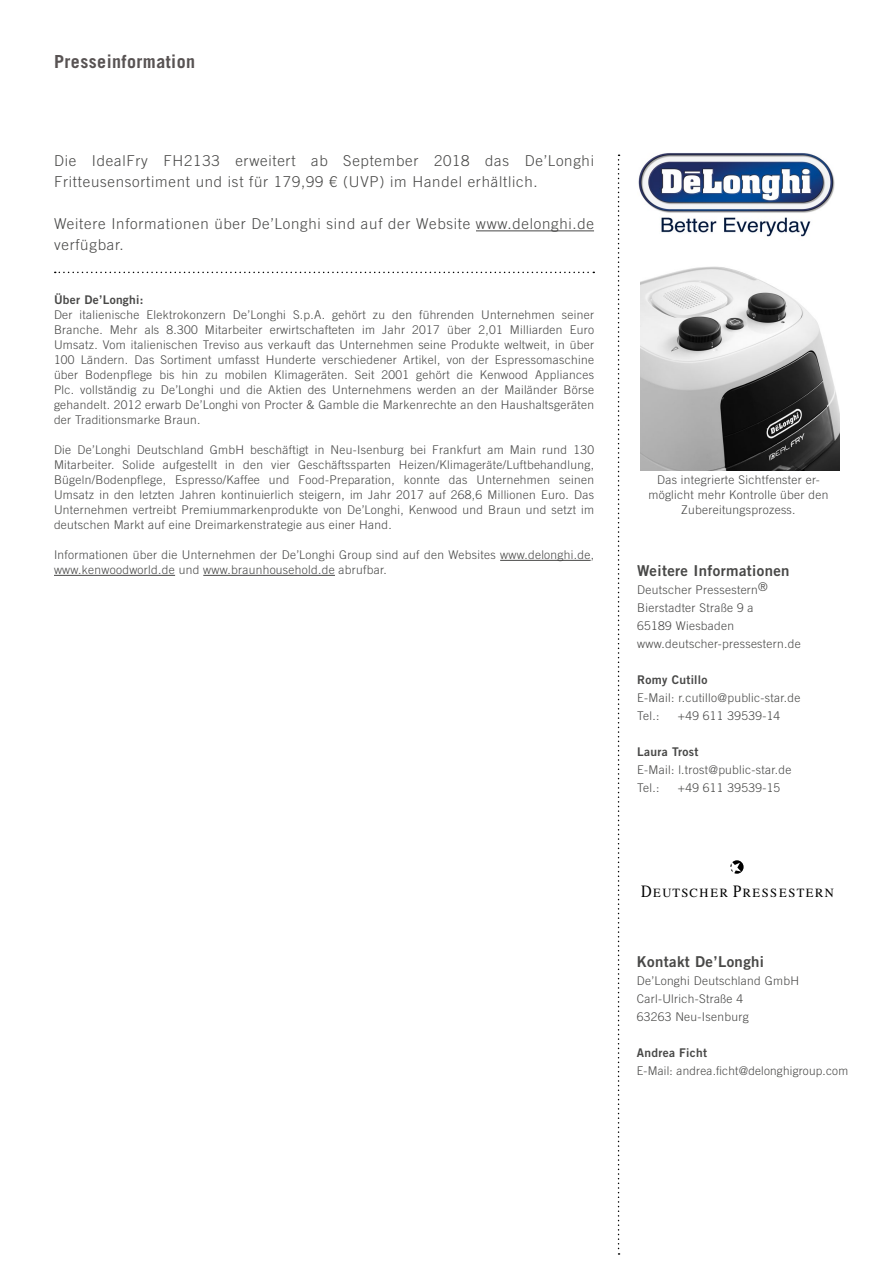
<style>
.page{position:relative;width:893px;height:1263px;background:#fff}
.page>*{position:absolute;margin:0;border:0;box-sizing:border-box;transform-origin:0 0}
.t1{font:700 18px "Trade Gothic LT";letter-spacing:.025em;color:#585353}
.t2{font:300 15px/21px "Trade Gothic LT";letter-spacing:.05em;color:#484847}
.t3{font:15px "Trade Gothic LT Bold Two";letter-spacing:.025em;color:#484847}
.t4{font:12.6px "Times";letter-spacing:.12em;color:#000}
.t5{font:300 12px/15px "Trade Gothic LT";letter-spacing:.025em;color:#484847}
.t6{font:12px "Trade Gothic LT Bold Two";letter-spacing:.025em;color:#484847}
.s1{font-size:17.25px}
</style>
<div class="page">
<svg style="left:618px;top:155px;width:1px;height:1100px"></svg>
<svg style="left:730px;top:860px;width:14px;height:14px"></svg>
<img style="left:638px;top:153px;width:196px;height:84px">
<hr style="left:500px;top:560px;width:91px;height:1px;background:#484847">
<hr style="left:54px;top:575px;width:121px;height:1px;background:#484847">
<hr style="left:203px;top:575px;width:132px;height:1px;background:#484847">
<svg style="left:55px;top:272px;width:539px;height:1px"></svg>
<hr style="left:476px;top:230px;width:118px;height:1px;background:#484847">
<img style="left:640px;top:266px;width:199px;height:204px">
<h1 class="t1" style="left:54px;top:50px;width:143px">Presseinformation</h1>
<p class="t2" style="left:54px;top:150px;width:542px">Die IdealFry FH2133 erweitert ab September 2018 das De’Longhi<br>Fritteusensortiment und ist für 179,99 € (UVP) im Handel erhältlich.</p>
<p class="t2" style="left:54px;top:213px;width:541px">Weitere Informationen über De’Longhi sind auf der Website www.delonghi.de verfügbar.</p>
<p class="t6" style="left:54px;top:292px;width:91px">Über De’Longhi:</p>
<p class="t5" style="left:54px;top:307px;width:542px;text-align:justify">Der italienische Elektrokonzern De’Longhi S.p.A. gehört zu den führenden Unternehmen seiner Branche. Mehr als 8.300 Mitarbeiter erwirtschafteten im Jahr 2017 über 2,01 Milliarden Euro Umsatz. Vom italienischen Treviso aus verkauft das Unternehmen seine Produkte weltweit, in über 100 Ländern. Das Sortiment umfasst Hunderte verschiedener Artikel, von der Espressomaschine über Bodenpflege bis hin zu mobilen Klimageräten. Seit 2001 gehört die Kenwood Appliances Plc. vollständig zu De’Longhi und die Aktien des Unternehmens werden an der Mailänder Börse gehandelt. 2012 erwarb De’Longhi von Procter &amp; Gamble die Markenrechte an den Haushaltsgeräten der Traditionsmarke Braun.</p>
<p class="t5" style="left:54px;top:442px;width:542px;text-align:justify">Die De’Longhi Deutschland GmbH beschäftigt in Neu-Isenburg bei Frankfurt am Main rund 130<br>Mitarbeiter. Solide aufgestellt in den vier Geschäftssparten Heizen/Klimageräte/Luftbehandlung, Bügeln/Bodenpflege, Espresso/Kaffee und Food-Preparation, konnte das Unternehmen seinen Umsatz in den letzten Jahren kontinuierlich steigern, im Jahr 2017 auf 268,6 Millionen Euro. Das Unternehmen vertreibt Premiummarkenprodukte von De’Longhi, Kenwood und Braun und setzt im deutschen Markt auf eine Dreimarkenstrategie aus einer Hand.</p>
<p class="t5" style="left:54px;top:547px;width:542px">Informationen über die Unternehmen der De’Longhi Group sind auf den Websites www.delonghi.de, www.kenwoodworld.de und www.braunhousehold.de abrufbar.</p>
<p class="t5" style="left:648px;top:472px;width:181px;text-align:center">Das integrierte Sichtfenster er&shy;möglicht mehr Kontrolle über den<br>Zubereitungsprozess.</p>
<p class="t3" style="left:637px;top:561px;width:154px">Weitere Informationen</p>
<p class="t5" style="left:637px;top:580px;width:165px;line-height:18px">Deutscher Pressestern®<br>Bierstadter Straße 9 a<br>65189 Wiesbaden www.deutscher-pressestern.de</p>
<p class="t6" style="left:637px;top:672px;width:72px">Romy Cutillo</p>
<p class="t5" style="left:637px;top:688px;width:165px;line-height:18px">E-Mail: r.cutillo@public-star.de<br>Tel.:</p>
<p class="t5" style="left:678px;top:708px;width:104px">+49 611 39539-14</p>
<p class="t6" style="left:637px;top:744px;width:63px">Laura Trost</p>
<p class="t5" style="left:637px;top:760px;width:156px;line-height:18px">E-Mail: l.trost@public-star.de<br>Tel.:</p>
<p class="t5" style="left:678px;top:780px;width:104px">+49 611 39539-15</p>
<p class="t4" style="left:641px;top:881px;width:194px"><span class="s1">D</span>EUTSCHER <span class="s1">P</span>RESSESTERN</p>
<p class="t3" style="left:637px;top:952px;width:129px">Kontakt De’Longhi</p>
<p class="t5" style="left:637px;top:972px;width:164px;line-height:18px">De’Longhi Deutschland GmbH<br>Carl-Ulrich-Straße 4<br>63263 Neu-Isenburg</p>
<p class="t6" style="left:637px;top:1045px;width:72px">Andrea Ficht</p>
<p class="t5" style="left:637px;top:1063px;width:213px">E-Mail: andrea.ficht@delonghigroup.com</p>
</div>
